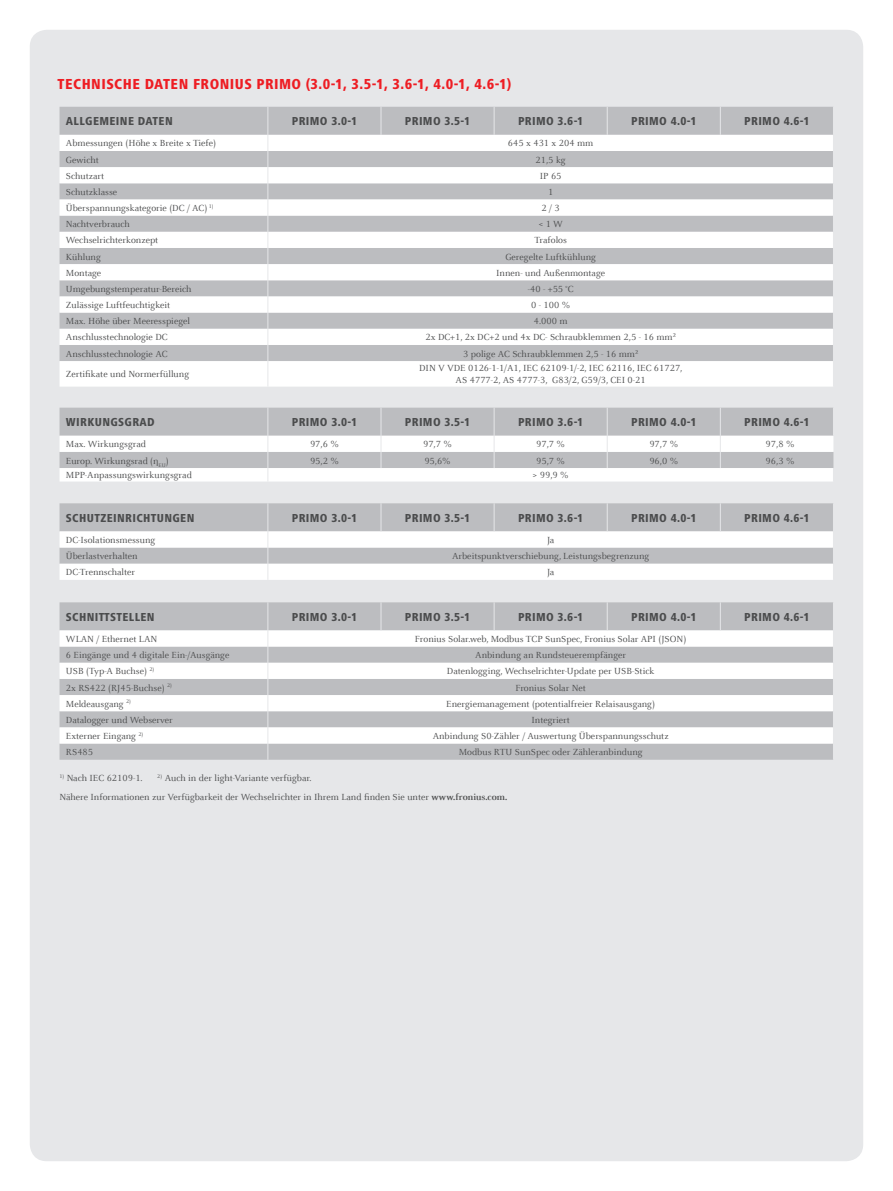
<style>
.page{position:relative;width:893px;height:1191px;background:#fff}
.page>*{position:absolute;margin:0;border:0;box-sizing:border-box;transform-origin:0 0}
.t1{font:800 condensed 15px "Frutiger Next LTW1 G";letter-spacing:.03em;color:#ee1d23}
.t2{font:800 condensed 12px "Frutiger Next LTW1 G";letter-spacing:.03em;color:#4b4c4d}
.t3{font:9.75px/12px "Celeste Offc Pro";color:#4b4c4d;text-align:center}
.s1{font-weight:700}
</style>
<div class="page">
<div style="left:30px;top:30px;width:833px;height:1131px;background:#e6e7e9;border-radius:17px"></div>
<div style="left:60px;top:107px;width:773px;height:28px;background:#bcbdc0"></div>
<svg style="left:60px;top:135px;width:773px;height:251px;fill:#fff"></svg>
<svg style="left:381px;top:107px;width:1px;height:28px"></svg>
<svg style="left:494px;top:107px;width:1px;height:28px"></svg>
<svg style="left:607px;top:107px;width:1px;height:28px"></svg>
<svg style="left:720px;top:107px;width:1px;height:28px"></svg>
<svg style="left:267px;top:107px;width:1px;height:279px"></svg>
<svg style="left:60px;top:408px;width:774px;height:73px"></svg>
<div style="left:60px;top:602px;width:773px;height:157px;background:#bcbdc0"></div>
<svg style="left:60px;top:630px;width:773px;height:113px;fill:#fff"></svg>
<svg style="left:381px;top:602px;width:1px;height:28px"></svg>
<svg style="left:494px;top:602px;width:1px;height:28px"></svg>
<svg style="left:607px;top:602px;width:1px;height:28px"></svg>
<svg style="left:720px;top:602px;width:1px;height:28px"></svg>
<svg style="left:267px;top:602px;width:1px;height:157px"></svg>
<svg style="left:60px;top:503px;width:773px;height:77px"></svg>
<h1 class="t1" style="left:58px;top:76px;width:10px">TECHNISCHE</h1>
<h1 class="t1" style="left:145px;top:76px;width:10px">DATEN</h1>
<h1 class="t1" style="left:193px;top:76px;width:320px">FRONI US PRIMO (3.0-1, 3.5-1, 3.6-1, 4.0-1, 4.6-1)</h1>
<p class="t2" style="left:66px;top:114px;width:108px">ALLGEMEINE DATEN</p>
<p class="t2" style="left:292px;top:114px;width:67px">PRIMO 3.0-1</p>
<p class="t2" style="left:405px;top:114px;width:67px">PRIMO 3.5-1</p>
<p class="t2" style="left:518px;top:114px;width:67px">PRIMO 3.6-1</p>
<p class="t2" style="left:631px;top:114px;width:67px">PRIMO 4.0-1</p>
<p class="t2" style="left:744px;top:114px;width:67px">PRIMO 4.6-1</p>
<p class="t3" style="left:66px;top:137px;width:152px">Abmessungen (Höhe x Breite x Tiefe)</p>
<p class="t3" style="left:508px;top:137px;width:87px">645 x 431 x 204 mm</p>
<p class="t3" style="left:66px;top:153px;width:34px">Gewicht</p>
<p class="t3" style="left:536px;top:153px;width:32px">21,5 kg</p>
<p class="t3" style="left:66px;top:170px;width:40px">Schutzart</p>
<p class="t3" style="left:540px;top:170px;width:23px">IP 65</p>
<p class="t3" style="left:66px;top:186px;width:53px">Schutzklasse</p>
<p class="t3" style="left:548px;top:186px;width:7px">1</p>
<p class="t3" style="left:66px;top:202px;width:149px">Überspannungskategorie (DC / AC) <sup>1)</sup></p>
<p class="t3" style="left:542px;top:202px;width:20px">2 / 3</p>
<p class="t3" style="left:66px;top:218px;width:65px">Nachtverbrauch</p>
<p class="t3" style="left:538px;top:218px;width:26px">&lt; 1 W</p>
<p class="t3" style="left:66px;top:234px;width:94px">Wechselrichterkonzept</p>
<p class="t3" style="left:534px;top:234px;width:34px">Trafolos</p>
<p class="t3" style="left:66px;top:250px;width:36px">Kühlung</p>
<p class="t3" style="left:505px;top:250px;width:92px">Geregelte Luftkühlung</p>
<p class="t3" style="left:66px;top:266px;width:37px">Montage</p>
<p class="t3" style="left:496px;top:266px;width:111px">Innen- und Außenmontage</p>
<p class="t3" style="left:66px;top:283px;width:127px">Umgebungstemperatur-Bereich</p>
<p class="t3" style="left:528px;top:283px;width:47px">-40 - +55 °C</p>
<p class="t3" style="left:66px;top:299px;width:106px">Zulässige Luftfeuchtigkeit</p>
<p class="t3" style="left:531px;top:299px;width:41px">0 - 100 %</p>
<p class="t3" style="left:66px;top:315px;width:126px">Max. Höhe über Meeresspiegel</p>
<p class="t3" style="left:534px;top:315px;width:35px">4.000 m</p>
<p class="t3" style="left:66px;top:331px;width:103px">Anschlusstechnologie DC</p>
<p class="t3" style="left:425px;top:331px;width:252px">2x DC+1, 2x DC+2 und 4x DC- Schraubklemmen 2,5 - 16 mm²</p>
<p class="t3" style="left:66px;top:347px;width:103px">Anschlusstechnologie AC</p>
<p class="t3" style="left:463px;top:347px;width:177px">3 polige AC Schraubklemmen 2,5 - 16 mm²</p>
<p class="t3" style="left:66px;top:368px;width:125px">Zertifikate und Normerfüllung</p>
<p class="t3" style="left:419px;top:362px;width:265px">DIN V VDE 0126-1-1/A1, IEC 62109-1/-2, IEC 62116, IEC 61727,<br>AS 4777-2, AS 4777-3, G83/2, G59/3, CEI 0-21</p>
<p class="t2" style="left:66px;top:415px;width:90px">WIRKUNGSGRAD</p>
<p class="t2" style="left:292px;top:415px;width:67px">PRIMO 3.0-1</p>
<p class="t2" style="left:405px;top:415px;width:67px">PRIMO 3.5-1</p>
<p class="t2" style="left:518px;top:415px;width:67px">PRIMO 3.6-1</p>
<p class="t2" style="left:631px;top:415px;width:67px">PRIMO 4.0-1</p>
<p class="t2" style="left:744px;top:415px;width:67px">PRIMO 4.6-1</p>
<p class="t3" style="left:66px;top:438px;width:82px">Max. Wirkungsgrad</p>
<p class="t3" style="left:310px;top:438px;width:30px">97,6 %</p>
<p class="t3" style="left:423px;top:438px;width:30px">97,7 %</p>
<p class="t3" style="left:536px;top:438px;width:30px">97,7 %</p>
<p class="t3" style="left:649px;top:438px;width:30px">97,7 %</p>
<p class="t3" style="left:766px;top:438px;width:30px">97,8 %</p>
<p class="t3" style="left:66px;top:454px;width:104px">Europ. Wirkungsrad (η<sub>EU</sub>)</p>
<p class="t3" style="left:310px;top:454px;width:30px">95,2 %</p>
<p class="t3" style="left:424px;top:454px;width:28px">95,6%</p>
<p class="t3" style="left:536px;top:454px;width:30px">95,7 %</p>
<p class="t3" style="left:649px;top:454px;width:30px">96,0 %</p>
<p class="t3" style="left:766px;top:454px;width:30px">96,3 %</p>
<p class="t3" style="left:66px;top:469px;width:127px">MPP-Anpassungswirkungsgrad</p>
<p class="t3" style="left:533px;top:469px;width:38px">&gt; 99,9 %</p>
<p class="t2" style="left:66px;top:511px;width:130px">SCHUTZEINRICHTUNGEN</p>
<p class="t2" style="left:292px;top:511px;width:67px">PRIMO 3.0-1</p>
<p class="t2" style="left:405px;top:511px;width:67px">PRIMO 3.5-1</p>
<p class="t2" style="left:518px;top:511px;width:67px">PRIMO 3.6-1</p>
<p class="t2" style="left:631px;top:511px;width:67px">PRIMO 4.0-1</p>
<p class="t2" style="left:744px;top:511px;width:67px">PRIMO 4.6-1</p>
<p class="t3" style="left:66px;top:534px;width:91px">DC-Isolationsmessung</p>
<p class="t3" style="left:547px;top:534px;width:9px">Ja</p>
<p class="t3" style="left:66px;top:550px;width:73px">Überlastverhalten</p>
<p class="t3" style="left:452px;top:550px;width:199px">Arbeitspunktverschiebung, Leistungsbegrenzung</p>
<p class="t3" style="left:66px;top:566px;width:71px">DC-Trennschalter</p>
<p class="t3" style="left:547px;top:566px;width:9px">Ja</p>
<p class="t2" style="left:66px;top:610px;width:90px">SCHNITTSTELLEN</p>
<p class="t2" style="left:292px;top:610px;width:67px">PRIMO 3.0-1</p>
<p class="t2" style="left:405px;top:610px;width:67px">PRIMO 3.5-1</p>
<p class="t2" style="left:518px;top:610px;width:67px">PRIMO 3.6-1</p>
<p class="t2" style="left:631px;top:610px;width:67px">PRIMO 4.0-1</p>
<p class="t2" style="left:744px;top:610px;width:67px">PRIMO 4.6-1</p>
<p class="t3" style="left:66px;top:633px;width:93px">WLAN / Ethernet LAN</p>
<p class="t3" style="left:415px;top:633px;width:273px">Fronius Solar.web, Modbus TCP SunSpec, Fronius Solar API (JSON)</p>
<p class="t3" style="left:66px;top:649px;width:165px">6 Eingänge und 4 digitale Ein-/Ausgänge</p>
<p class="t3" style="left:475px;top:649px;width:153px">Anbindung an Rundsteuerempfänger</p>
<p class="t3" style="left:66px;top:665px;width:90px">USB (Typ-A Buchse) <sup>2)</sup></p>
<p class="t3" style="left:447px;top:665px;width:209px">Datenlogging, Wechselrichter-Update per USB-Stick</p>
<p class="t3" style="left:66px;top:681px;width:108px">2x RS422 (RJ45-Buchse) <sup>2)</sup></p>
<p class="t3" style="left:515px;top:681px;width:72px">Fronius Solar Net</p>
<p class="t3" style="left:66px;top:697px;width:67px">Meldeausgang <sup>2)</sup></p>
<p class="t3" style="left:446px;top:697px;width:210px">Energiemanagement (potentialfreier Relaisausgang)</p>
<p class="t3" style="left:66px;top:713px;width:108px">Datalogger und Webserver</p>
<p class="t3" style="left:531px;top:713px;width:40px">Integriert</p>
<p class="t3" style="left:66px;top:730px;width:79px">Externer Eingang <sup>2)</sup></p>
<p class="t3" style="left:433px;top:730px;width:237px">Anbindung S0-Zähler / Auswertung Überspannungsschutz</p>
<p class="t3" style="left:66px;top:746px;width:29px">RS485</p>
<p class="t3" style="left:459px;top:746px;width:185px">Modbus RTU SunSpec oder Zähleranbindung</p>
<p class="t3" style="left:60px;top:772px;width:85px"><sup>1)</sup> Nach IEC 62109-1.</p>
<p class="t3" style="left:60px;top:768px;width:449px;line-height:19.4px;text-align:left;text-indent:98px"><sup>2)</sup> Auch in der light-Variante verfügbar.<br>Nähere Informationen zur Verfügbarkeit der Wechselrichter in Ihrem Land finden Sie unter <span class="s1">www.fronius.com.</span></p>
</div>
